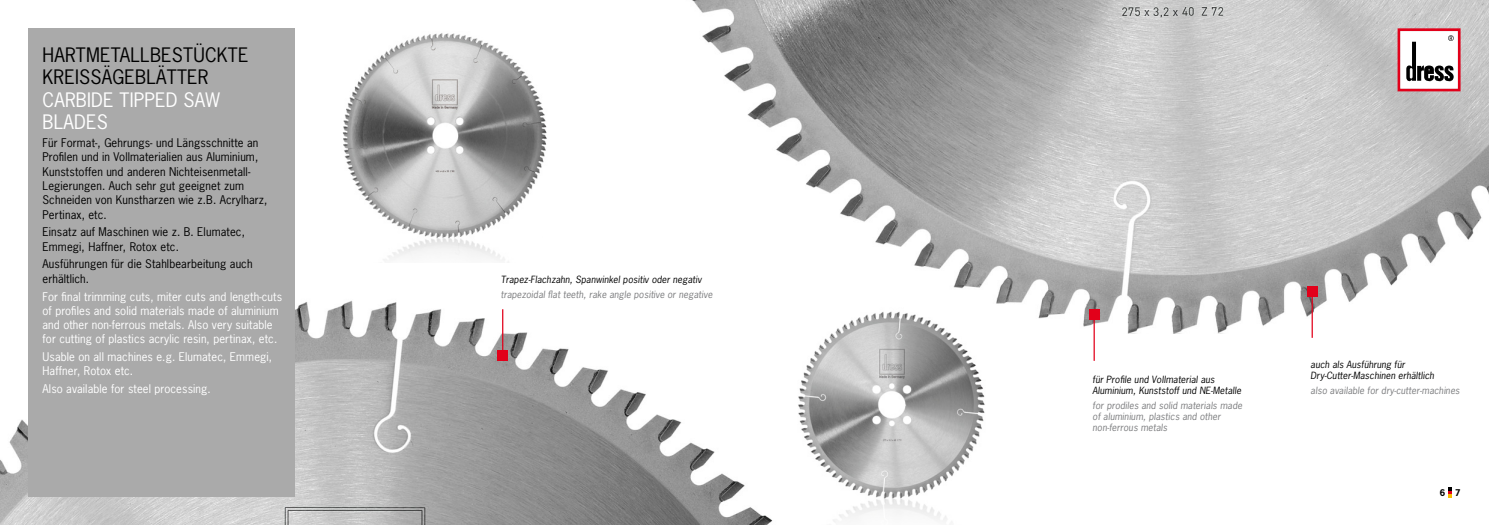
<style>
.page{position:relative;width:1489px;height:525px;background:#fff}
.page>*{position:absolute;margin:0;border:0;box-sizing:border-box;transform-origin:0 0}
.t1{font:18.75px/22.5px "News Gothic";letter-spacing:.01em;color:#000}
.t2{font:18.75px/22.5px "News Gothic";letter-spacing:.01em;color:#fff}
.t3{font:11.25px/14.2px "News Gothic";letter-spacing:.01em;color:#000}
.t4{font:11.25px/14.2px "News Gothic";letter-spacing:.01em;color:#fff}
.t5{font:italic 9.38px/11.2px "News Gothic";letter-spacing:.01em;color:#7b7c7e}
.t6{font:italic 9.38px/11.2px "News Gothic";letter-spacing:.01em;color:#000}
.t7{font:700 8.75px "News Gothic";color:#000}
</style>
<div class="page">
<img style="left:0;top:300px;width:773px;height:224px">
<img style="left:675px;top:0;width:813px;height:333px">
<img style="left:783px;top:306px;width:215px;height:190px">
<img style="left:833px;top:496px;width:114px;height:26px">
<div style="left:28px;top:28px;width:267px;height:468px;background:#aaa"></div>
<svg style="left:1397px;top:28px;width:63px;height:63px"></svg>
<img style="left:342px;top:33px;width:205px;height:178px">
<img style="left:377px;top:211px;width:137px;height:50px">
<svg style="left:1448px;top:487px;width:3px;height:10px"></svg>
<div style="left:497px;top:349px;width:11px;height:11px;background:#e2001a"></div>
<hr style="left:502px;top:309px;width:1px;height:42px;background:#e2001a">
<div style="left:1306px;top:286px;width:11px;height:11px;background:#e2001a"></div>
<hr style="left:1311px;top:296px;width:1px;height:41px;background:#e2001a">
<div style="left:1088px;top:309px;width:11px;height:11px;background:#e2001a"></div>
<hr style="left:1093px;top:319px;width:1px;height:41px;background:#e2001a">
<h1 class="t1" style="left:43px;top:43px;width:205px">Hartmetallbestückte<br>Kre issägeb lätter</h1>
<h1 class="t2" style="left:43px;top:88px;width:12px">Carb</h1>
<h1 class="t2" style="left:43px;top:88px;width:154px;text-indent:45px">ide tipped saw blades</h1>
<p class="t3" style="left:43px;top:135px;width:226px">Für Format-, Gehrungs- und Längsschnitte an Profilen und in Vollmaterialien aus Aluminium, Kunststoffen und anderen Nichteisenmetall-Legierungen. Auch sehr gut geeignet zum Schneiden von Kunstharzen wie z.B. Acrylharz, Pertinax, etc.</p>
<p class="t3" style="left:43px;top:224px;width:204px">Einsatz auf Maschinen wie z. B. Elumatec,<br>Emmegi, Haffner, Rotox etc.</p>
<p class="t3" style="left:43px;top:256px;width:211px">Ausführungen für die Stahlbearbeitung auch erhältlich.</p>
<p class="t4" style="left:43px;top:288px;width:241px">For final trimming cuts, miter cuts and length-cuts of profiles and solid materials made of aluminium and other non-ferrous metals. Also very suitable for cutting of plastics acrylic resin, pertinax, etc.</p>
<p class="t4" style="left:43px;top:349px;width:231px">Usable on all machines e.g. Elumatec, Emmegi,<br>Haffner, Rotox etc.</p>
<p class="t4" style="left:43px;top:381px;width:170px">Also available for steel processing.</p>
<p class="t6" style="left:500px;top:273px;width:202px">Trapez-Flachzahn, Spanwinkel positiv oder negativ</p>
<p class="t5" style="left:500px;top:288px;width:213px">trapezoidal flat teeth, rake angle positive or negative</p>
<p class="t6" style="left:1092px;top:373px;width:150px">für Profile und Vollmaterial aus<br>Aluminium, Kunststoff und NE-Metalle</p>
<p class="t5" style="left:1092px;top:399px;width:151px">for prodiles and solid materials made of aluminium, plastics and other non-ferrous metals</p>
<p class="t6" style="left:1310px;top:358px;width:125px">auch als Ausführung für<br>Dry-Cutter-Maschinen erhältlich</p>
<p class="t5" style="left:1310px;top:384px;width:151px">also available for dry-cutter-machines</p>
<p class="t7" style="left:1439px;top:487px;width:22px">6 7</p>
</div>
